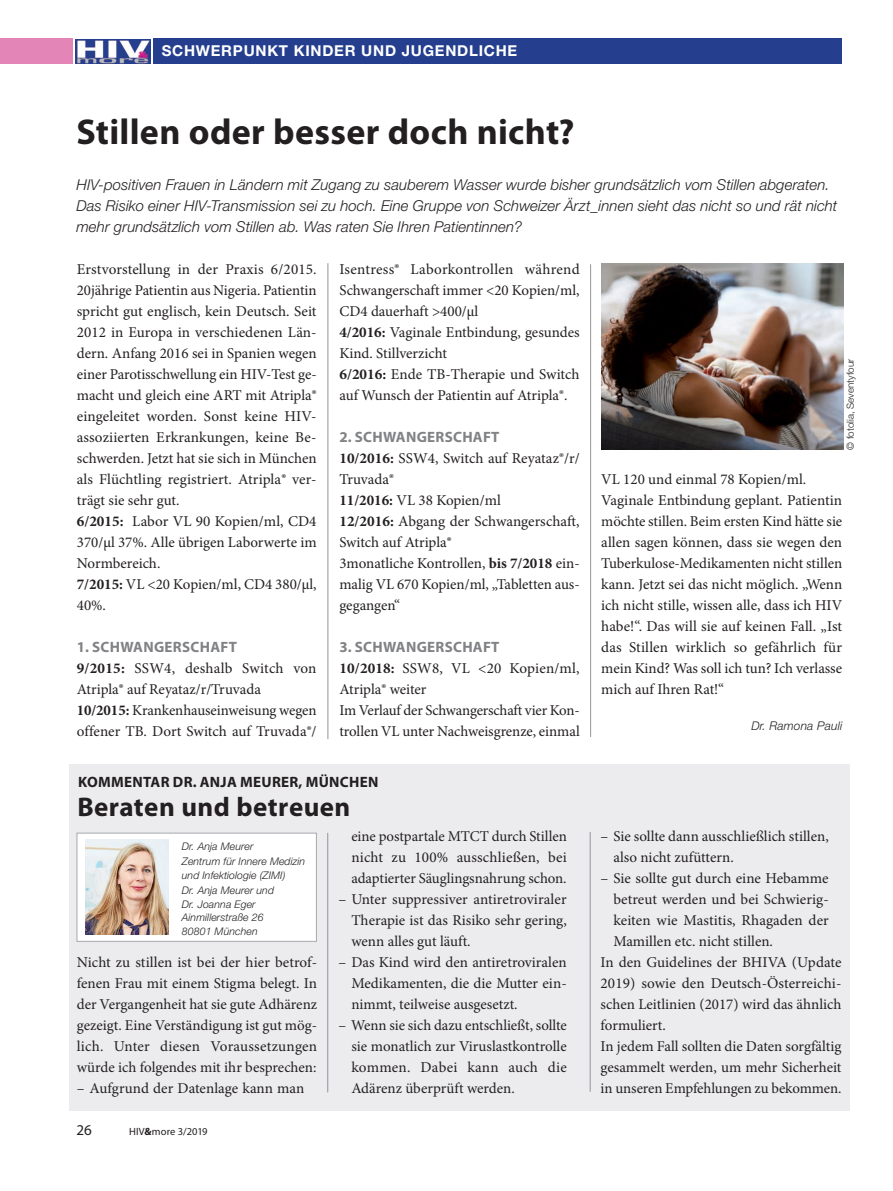
<style>
.page{position:relative;width:893px;height:1191px;background:#fff}
.page>*{position:absolute;margin:0;border:0;box-sizing:border-box;transform-origin:0 0}
.Überschrift_2{font:700 36px "Myriad Pro";letter-spacing:.01em;color:#231f20}
.Überschrift_2-2{font:700 27px "Myriad Pro";letter-spacing:.015em;color:#231f20}
.Fliesstext{font:15px/21px "Minion Pro";color:#231f20;text-align:justify}
.Vorspann_Artikel{font:italic 300 15px/21px "Helvetica Neue";letter-spacing:.005em;color:#231f20}
.Fliesstext-2{font:700 15px "Myriad Pro";letter-spacing:.02em;color:#808285}
.Rubriken{font:700 15px "Helvetica Neue";letter-spacing:.05em;color:#fff}
.Überschrift_2-3{font:700 15px "Myriad Pro";letter-spacing:.02em;color:#231f20}
.t1{font:15px "Myriad Pro";color:#231f20}
.Autor{font:italic 300 12px "Helvetica Neue";letter-spacing:.01em;color:#231f20}
.Autor-2{font:italic 300 10.5px/13.5px "Helvetica Neue";letter-spacing:.01em;color:#231f20}
.t2{font:10.5px "Myriad Pro";letter-spacing:.01em;color:#231f20}
.Autor-3{font:300 9.75px "Helvetica Neue";color:#231f20}
.s1{font-weight:700}
</style>
<div class="page">
<div style="left:153px;top:39px;width:689px;height:25px;background:#253f8e"></div>
<img style="left:76px;top:39px;width:74px;height:25px">
<div style="left:69px;top:764px;width:781px;height:346px;background:#ececee"></div>
<hr style="left:328px;top:263px;width:1px;height:476px;background:#939598">
<hr style="left:590px;top:264px;width:1px;height:473px;background:#939598">
<div style="left:77px;top:832px;width:240px;height:109px;background:#fff;border:1px solid #a8a9ad"></div>
<img style="left:85px;top:839px;width:84px;height:96px">
<hr style="left:327px;top:832px;width:1px;height:260px;background:#939598">
<hr style="left:590px;top:832px;width:1px;height:259px;background:#939598">
<div style="left:0;top:39px;width:72px;height:25px;background:#e386b7"></div>
<img style="left:601px;top:263px;width:242px;height:187px">
<p class="Rubriken" style="left:162px;top:42px;width:357px">SCHWERPUNKT KINDER UND JUGENDLICHE</p>
<p class="Überschrift_2" style="left:76px;top:108px;width:500px">Stillen oder besser doch nicht?</p>
<p class="Vorspann_Artikel" style="left:76px;top:174px;width:762px">HIV-positiven Frauen in Ländern mit Zugang zu sauberem Wasser wurde bisher grundsätzlich vom Stillen abgeraten.<br>Das Risiko einer HIV-Transmission sei zu hoch. Eine Gruppe von Schweizer Ärzt_innen sieht das nicht so und rät nicht mehr grundsätzlich vom Stillen ab. Was raten Sie Ihren Patientinnen?</p>
<p class="Fliesstext" style="left:77px;top:259px;width:241px">Erstvorstellung in der Praxis 6/2015.<br>20jährige Patientin aus Nigeria. Patientin spricht gut englisch, kein Deutsch. Seit 2012 in Europa in verschiedenen Län&shy;dern. Anfang 2016 sei in Spanien wegen einer Parotisschwellung ein HIV-Test ge&shy;macht und gleich eine ART mit Atripla® eingeleitet worden. Sonst keine HIV&shy;assoziierten Erkrankungen, keine Be&shy;schwerden. Jetzt hat sie sich in München als Flüchtling registriert. Atripla® ver&shy;trägt sie sehr gut.</p>
<p class="Fliesstext" style="left:77px;top:511px;width:241px"><span class="s1">6/2015:</span> Labor VL 90 Kopien/ml, CD4<br>370/µl 37%. Alle übrigen Laborwerte im Normbereich.</p>
<p class="Fliesstext" style="left:77px;top:574px;width:241px"><span class="s1">7/2015:</span> VL &lt;20 Kopien/ml, CD4 380/µl,<br>40%.</p>
<p class="Fliesstext-2" style="left:77px;top:637px;width:162px">1. SCHWANGERSCHAFT</p>
<p class="Fliesstext" style="left:77px;top:658px;width:241px"><span class="s1">9/2015:</span> SSW4, deshalb Switch von<br>Atripla® auf Reyataz/r/Truvada</p>
<p class="Fliesstext" style="left:77px;top:700px;width:241px"><span class="s1">10/2015:</span> Krankenhauseinweisung wegen offener TB. Dort Switch auf Truvada®/</p>
<p class="Fliesstext" style="left:339px;top:259px;width:242px">Isentress® Laborkontrollen während Schwangerschaft immer &lt;20 Kopien/ml, CD4 dauerhaft &gt;400/µl</p>
<p class="Fliesstext" style="left:339px;top:322px;width:242px"><span class="s1">4/2016:</span> Vaginale Entbindung, gesundes<br>Kind. Stillverzicht</p>
<p class="Fliesstext" style="left:339px;top:364px;width:242px"><span class="s1">6/2016:</span> Ende TB-Therapie und Switch auf Wunsch der Patientin auf Atripla®.</p>
<p class="Fliesstext-2" style="left:339px;top:427px;width:162px">2. SCHWANGERSCHAFT</p>
<p class="Fliesstext" style="left:339px;top:448px;width:242px"><span class="s1">10/2016:</span> SSW4, Switch auf Reyataz®/r/<br>Truvada®</p>
<p class="Fliesstext" style="left:339px;top:490px;width:163px"><span class="s1">11/2016:</span> VL 38 Kopien/ml</p>
<p class="Fliesstext" style="left:339px;top:511px;width:242px"><span class="s1">12/2016:</span> Abgang der Schwangerschaft,<br>Switch auf Atripla®</p>
<p class="Fliesstext" style="left:339px;top:553px;width:242px">3monatliche Kontrollen, <span class="s1">bis 7/2018</span> ein&shy;malig VL 670 Kopien/ml, „Tabletten aus&shy;gegangen“</p>
<p class="Fliesstext-2" style="left:339px;top:637px;width:162px">3. SCHWANGERSCHAFT</p>
<p class="Fliesstext" style="left:339px;top:658px;width:242px"><span class="s1">10/2018:</span> SSW8, VL &lt;20 Kopien/ml,<br>Atripla® weiter</p>
<p class="Fliesstext" style="left:339px;top:700px;width:242px">Im Verlauf der Schwangerschaft vier Kon&shy;trollen VL unter Nachweisgrenze, einmal</p>
<p class="Autor-3" style="left:844px;top:449px;width:92px;rotate:-90deg">© fotolia, Seventyfour</p>
<p class="Fliesstext" style="left:601px;top:469px;width:206px">VL 120 und einmal 78 Kopien/ml.</p>
<p class="Fliesstext" style="left:601px;top:490px;width:242px">Vaginale Entbindung geplant. Patientin möchte stillen. Beim ersten Kind hätte sie allen sagen können, dass sie wegen den Tuberkulose-Medikamenten nicht stillen kann. Jetzt sei das nicht möglich. „Wenn ich nicht stille, wissen alle, dass ich HIV habe!“. Das will sie auf keinen Fall. „Ist das Stillen wirklich so gefährlich für mein Kind? Was soll ich tun? Ich verlasse mich auf Ihren Rat!“</p>
<p class="Autor" style="left:751px;top:718px;width:92px">Dr. Ramona Pauli</p>
<p class="Überschrift_2-3" style="left:78px;top:772px;width:302px">KOMMENTAR DR. ANJA MEURER, MÜNCHEN</p>
<p class="Überschrift_2-2" style="left:77px;top:789px;width:275px">Beraten und betreuen</p>
<p class="Autor-2" style="left:182px;top:839px;width:73px">Dr. Anja Meurer</p>
<p class="Autor-2" style="left:182px;top:854px;width:125px">Zentrum für Innere Medizin und Infektiologie (ZIMI)</p>
<p class="Autor-2" style="left:182px;top:883px;width:94px">Dr. Anja Meurer und<br>Dr. Joanna Eger<br>Ainmillerstraße 26<br>80801 München</p>
<p class="Fliesstext" style="left:77px;top:952px;width:242px">Nicht zu stillen ist bei der hier betrof&shy;fenen Frau mit einem Stigma belegt. In der Vergangenheit hat sie gute Adhärenz gezeigt. Eine Verständigung ist gut mög&shy;lich. Unter diesen Voraussetzungen würde ich folgendes mit ihr besprechen:</p>
<p class="Fliesstext" style="left:77px;top:1078px;width:229px">– Aufgrund der Datenlage kann man</p>
<p class="t1" style="left:77px;top:1120px;width:17px">26</p>
<p class="t2" style="left:129px;top:1125px;width:80px">HIV<span class="s1">&amp;</span>more 3/2019</p>
<p class="Fliesstext" style="left:351px;top:826px;width:217px">eine postpartale MTCT durch Stillen nicht zu 100% ausschließen, bei adaptierter Säuglingsnahrung schon.</p>
<p class="Fliesstext" style="left:351px;top:889px;width:217px;text-indent:-13px">– Unter suppressiver antiretroviraler Therapie ist das Risiko sehr gering, wenn alles gut läuft.</p>
<p class="Fliesstext" style="left:351px;top:952px;width:217px;text-indent:-13px">– Das Kind wird den antiretroviralen Medikamenten, die die Mutter ein&shy;nimmt, teilweise ausgesetzt.</p>
<p class="Fliesstext" style="left:351px;top:1015px;width:217px;text-indent:-13px">– Wenn sie sich dazu entschließt, sollte sie monatlich zur Viruslastkontrolle kommen. Dabei kann auch die Adärenz überprüft werden.</p>
<p class="Fliesstext" style="left:613px;top:826px;width:217px;text-indent:-13px">– Sie sollte dann ausschließlich stillen, also nicht zufüttern.</p>
<p class="Fliesstext" style="left:613px;top:868px;width:217px;text-indent:-13px">– Sie sollte gut durch eine Hebamme betreut werden und bei Schwierig&shy;keiten wie Mastitis, Rhagaden der Mamillen etc. nicht stillen.</p>
<p class="Fliesstext" style="left:601px;top:952px;width:242px">In den Guidelines der BHIVA (Update 2019) sowie den Deutsch-Österreichi&shy;schen Leitlinien (2017) wird das ähnlich formuliert.</p>
<p class="Fliesstext" style="left:601px;top:1036px;width:242px">In jedem Fall sollten die Daten sorgfältig gesammelt werden, um mehr Sicherheit in unseren Empfehlungen zu bekommen.</p>
</div>
